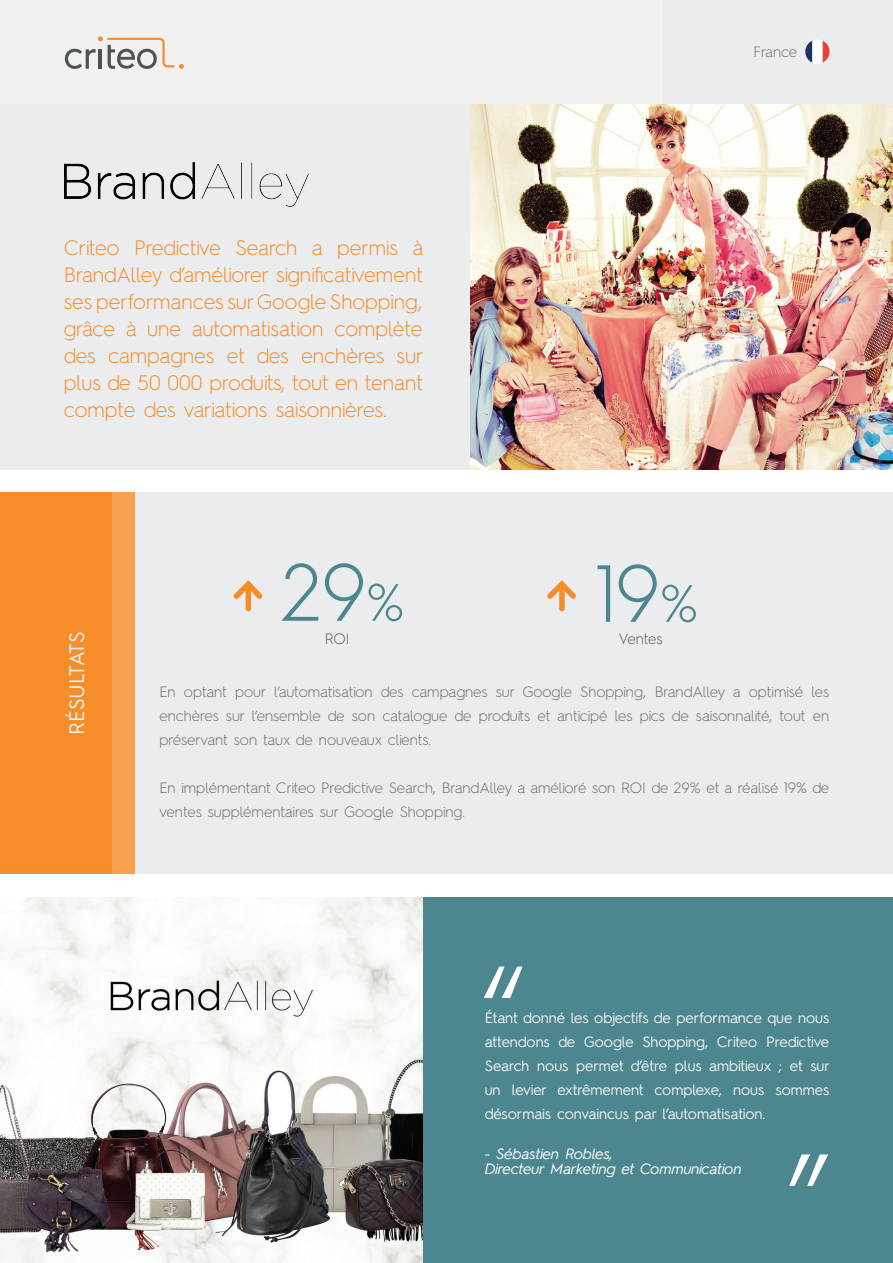
<style>
.page{position:relative;width:893px;height:1263px;background:#fff}
.page>*{position:absolute;margin:0;border:0;box-sizing:border-box;transform-origin:0 0}
.t1{font:300 81px "Hurme Geometric Sans 2";color:#4c868e}
.t2{font:300 21px/27px "Hurme Geometric Sans 2";color:#f68d29;text-align:justify}
.t3{font:21px "Hurme Geometric Sans 2";letter-spacing:-.01em;color:#f1f1f1}
.t4{font:300 15px/24px "Hurme Geometric Sans 2";color:#6f6e6f;text-align:justify}
.t5{font:15px/24px "Hurme Geometric Sans 2";color:#f1f1f1;text-align:justify}
.t6{font:italic 15px/15px "Hurme Geometric Sans 2";color:#fdfefe}
.t7{font:300 15px "Hurme Geometric Sans 2";color:#545759}
.s1{font-size:52.5px}
</style>
<div class="page">
<div style="left:0;top:0;width:893px;height:104px;background:#f1f1f1"></div>
<div style="left:423px;top:897px;width:470px;height:366px;background:#4c868e"></div>
<div style="left:0;top:493px;width:112px;height:381px;background:#f68d29"></div>
<div style="left:112px;top:493px;width:24px;height:381px;background:#f8a151"></div>
<div style="left:136px;top:493px;width:757px;height:381px;background:#ebeced"></div>
<div style="left:663px;top:0;width:230px;height:104px;background:#ebeced"></div>
<div style="left:0;top:104px;width:471px;height:366px;background:#ebeced"></div>
<svg style="left:233px;top:580px;width:30px;height:31px"></svg>
<svg style="left:547px;top:580px;width:29px;height:31px"></svg>
<svg style="left:789px;top:1154px;width:39px;height:32px"></svg>
<svg style="left:484px;top:966px;width:38px;height:32px"></svg>
<svg style="left:805px;top:40px;width:24px;height:24px"></svg>
<svg style="left:65px;top:36px;width:119px;height:33px"></svg>
<img style="left:0;top:897px;width:423px;height:366px">
<img style="left:64px;top:162px;width:245px;height:45px">
<img style="left:471px;top:104px;width:422px;height:366px">
<p class="t2" style="left:64px;top:233px;width:361px">Criteo Predictive Search a permis à BrandAlley d’améliorer significativement ses performances sur Google Shopping, grâce à une automatisation complète des campagnes et des enchères sur plus de 50 000 produits, tout en tenant compte des variations saisonnières.</p>
<p class="t4" style="left:754px;top:39px;width:45px">France</p>
<h2 class="t3" style="left:62px;top:735px;width:105px;rotate:-90deg">RÉSULTATS</h2>
<h1 class="t1" style="left:281px;top:537px;width:125px">29<span class="s1">%</span></h1>
<p class="t7" style="left:325px;top:629px;width:26px">ROI</p>
<h1 class="t1" style="left:595px;top:538px;width:105px">19<span class="s1">%</span></h1>
<p class="t7" style="left:619px;top:629px;width:45px">Ventes</p>
<p class="t4" style="left:159px;top:679px;width:671px">En optant pour l’automatisation des campagnes sur Google Shopping, BrandAlley a optimisé les enchères sur l’ensemble de son catalogue de produits et anticipé les pics de saisonnalité, tout en préservant son taux de nouveaux clients.</p>
<p class="t4" style="left:159px;top:775px;width:671px">En implémentant Criteo Predictive Search, BrandAlley a amélioré son ROI de 29% et a réalisé 19% de ventes supplémentaires sur Google Shopping.</p>
<p class="t5" style="left:485px;top:1005px;width:347px">Étant donné les objectifs de performance que nous attendons de Google Shopping, Criteo Predictive Search nous permet d’être plus ambitieux ; et sur un levier extrêmement complexe, nous sommes désormais convaincus par l’automatisation.</p>
<p class="t6" style="left:485px;top:1145px;width:258px">- Sébastien Robles,<br>Directeur Marketing et Communication</p>
</div>
